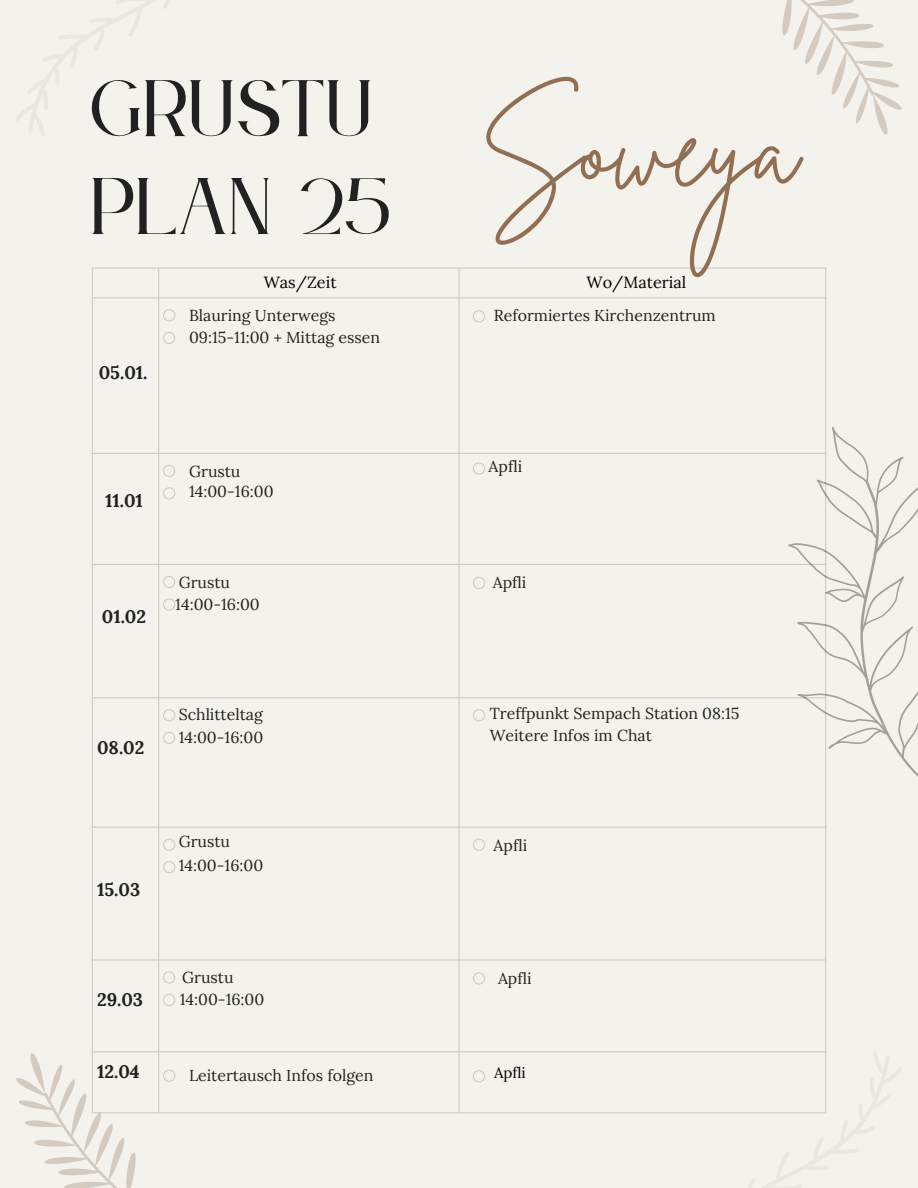
<style>
.page{position:relative;width:918px;height:1188px;background:#f3f2ed}
.page>*{position:absolute;margin:0;border:0;box-sizing:border-box;transform-origin:0 0}
.t1{font:107.85px "Brittany Signature";color:#926e52}
.t2{font:70.35px/97.8px "Le Jour Serif";color:#212121}
.t3{font:700 18.15px "Lora";color:#212121}
.t4{font:16.2px "Lora";color:#000}
.t5{font:15.9px "Lora";color:#212121}
.t6{font:15px "Lora";color:#000}
</style>
<div class="page">
<hr style="left:92px;top:268px;width:734px;height:1px;background:#d3cbc0">
<hr style="left:458px;top:268px;width:2px;height:845px;background:#d3cbc0">
<hr style="left:92px;top:297px;width:734px;height:1px;background:#d3cbc0">
<hr style="left:92px;top:827px;width:734px;height:1px;background:#d3cbc0">
<hr style="left:92px;top:959px;width:734px;height:2px;background:#d3cbc0">
<hr style="left:92px;top:1051px;width:734px;height:1px;background:#d3cbc0">
<hr style="left:92px;top:1112px;width:734px;height:1px;background:#d3cbc0">
<hr style="left:92px;top:697px;width:734px;height:1px;background:#d3cbc0">
<hr style="left:92px;top:564px;width:734px;height:1px;background:#d3cbc0">
<hr style="left:92px;top:453px;width:734px;height:1px;background:#d3cbc0">
<hr style="left:158px;top:268px;width:1px;height:845px;background:#d3cbc0">
<hr style="left:825px;top:268px;width:1px;height:845px;background:#d3cbc0">
<hr style="left:92px;top:268px;width:1px;height:845px;background:#d3cbc0">
<svg style="left:163px;top:309px;width:12px;height:13px"></svg>
<svg style="left:163px;top:839px;width:12px;height:12px"></svg>
<svg style="left:163px;top:971px;width:12px;height:13px"></svg>
<svg style="left:163px;top:709px;width:12px;height:12px"></svg>
<svg style="left:163px;top:576px;width:12px;height:12px"></svg>
<svg style="left:163px;top:465px;width:12px;height:12px"></svg>
<svg style="left:163px;top:332px;width:12px;height:12px"></svg>
<svg style="left:163px;top:861px;width:12px;height:12px"></svg>
<svg style="left:163px;top:994px;width:12px;height:12px"></svg>
<svg style="left:163px;top:732px;width:12px;height:12px"></svg>
<svg style="left:163px;top:598px;width:12px;height:13px"></svg>
<svg style="left:163px;top:487px;width:12px;height:13px"></svg>
<svg style="left:473px;top:972px;width:12px;height:13px"></svg>
<svg style="left:473px;top:709px;width:12px;height:12px"></svg>
<svg style="left:473px;top:462px;width:12px;height:13px"></svg>
<svg style="left:473px;top:839px;width:12px;height:12px"></svg>
<svg style="left:473px;top:577px;width:12px;height:12px"></svg>
<svg style="left:691px;top:1052px;width:211px;height:136px"></svg>
<svg style="left:16px;top:0;width:154px;height:136px"></svg>
<svg style="left:16px;top:1026px;width:208px;height:162px"></svg>
<svg style="left:782px;top:0;width:120px;height:135px"></svg>
<svg style="left:473px;top:310px;width:12px;height:13px"></svg>
<svg style="left:689px;top:427px;width:229px;height:350px"></svg>
<svg style="left:473px;top:1070px;width:12px;height:12px"></svg>
<p class="t1" style="left:481px;top:79px;width:318px">Soweya</p>
<p class="t2" style="left:92px;top:63px;width:302px">GRUSTU<br>PLAN 25</p>
<h3 class="t4" style="left:264px;top:272px;width:74px">Was/Zeit</h3>
<p class="t4" style="left:587px;top:272px;width:101px">Wo/Material</p>
<h2 class="t3" style="left:99px;top:360px;width:50px">05.01.</h2>
<p class="t5" style="left:189px;top:305px;width:148px">Blauring Unterwegs</p>
<p class="t5" style="left:189px;top:327px;width:193px">09:15-11:00 + Mittag essen</p>
<p class="t5" style="left:494px;top:305px;width:224px">Reformiertes Kirchenzentrum</p>
<p class="t3" style="left:105px;top:488px;width:39px">11.01</p>
<p class="t3" style="left:102px;top:604px;width:46px">01.02</p>
<p class="t5" style="left:189px;top:461px;width:53px">Grustu</p>
<p class="t5" style="left:189px;top:481px;width:86px">14:00-16:00</p>
<p class="t5" style="left:489px;top:456px;width:35px">Apfli</p>
<h3 class="t5" style="left:179px;top:572px;width:53px">Grustu</h3>
<p class="t5" style="left:493px;top:572px;width:35px">Apfli</p>
<p class="t5" style="left:175px;top:594px;width:86px">14:00-16:00</p>
<p class="t3" style="left:97px;top:736px;width:49px">08.02</p>
<h1 class="t3" style="left:97px;top:878px;width:45px">15.03</h1>
<p class="t3" style="left:97px;top:988px;width:48px">29.03</p>
<p class="t3" style="left:97px;top:1060px;width:44px">12.04</p>
<p class="t5" style="left:179px;top:704px;width:86px">Schlitteltag</p>
<p class="t5" style="left:179px;top:727px;width:86px">14:00-16:00</p>
<p class="t5" style="left:179px;top:831px;width:53px">Grustu</p>
<p class="t5" style="left:179px;top:855px;width:86px">14:00-16:00</p>
<p class="t5" style="left:182px;top:967px;width:53px">Grustu</p>
<p class="t5" style="left:180px;top:989px;width:86px">14:00-16:00</p>
<p class="t5" style="left:189px;top:1065px;width:186px">Leitertausch Infos folgen</p>
<p class="t5" style="left:490px;top:703px;width:251px">Treffpunkt Sempach Station 08:15</p>
<p class="t5" style="left:490px;top:725px;width:164px">Weitere Infos im Chat</p>
<h3 class="t5" style="left:494px;top:835px;width:35px">Apfli</h3>
<p class="t5" style="left:498px;top:968px;width:35px">Apfli</p>
<p class="t6" style="left:494px;top:1063px;width:33px">Apfli</p>
</div>
